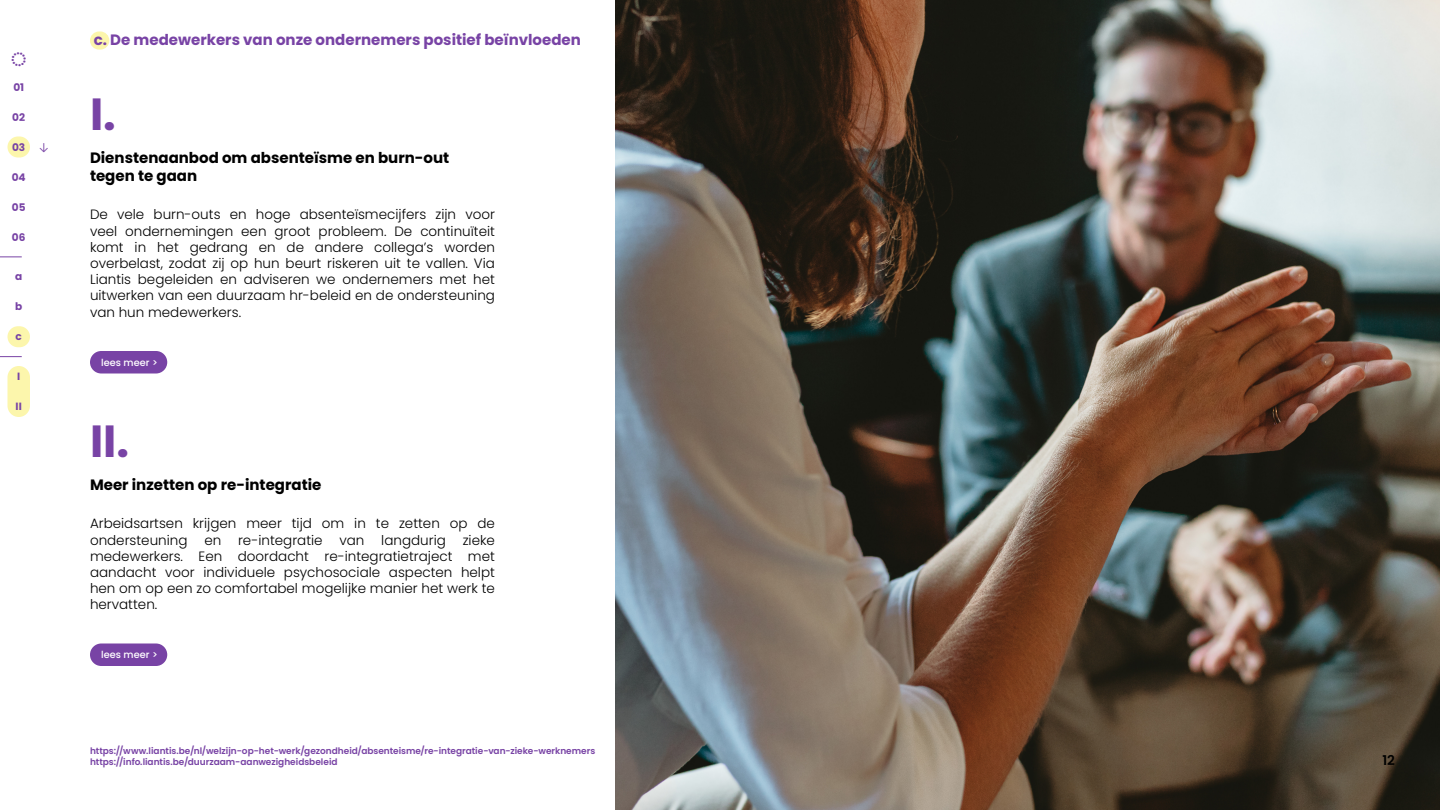
<style>
.page{position:relative;width:1440px;height:810px;background:#fff}
.page>*{position:absolute;margin:0;border:0;box-sizing:border-box;transform-origin:0 0}
.t1{font:700 45px "Poppins";color:#7843a5}
.t2{font:900 25.5px "Poppins";color:#7843a5}
.t3{font:700 15px/18px "Poppins";color:#000}
.t4{font:700 15px "Poppins";color:#7843a5}
.t5{font:300 13.5px/16.2px "Poppins";color:#000;text-align:justify}
.t6{font:600 13.5px "Poppins";color:#000}
.t7{font:11.25px "Calibri";color:#7843a5}
.t8{font:700 10.5px "Poppins";color:#7843a5}
.t9{font:500 9.75px "Poppins";color:#fff}
.t10{font:600 9px/10.8px "Poppins";letter-spacing:-.005em;color:#7843a5}
</style>
<div class="page">
<div style="left:90px;top:32px;width:19px;height:18px;background:#fcf6ac;border-radius:9px"></div>
<img style="left:615px;top:0;width:825px;height:810px">
<div style="left:90px;top:351px;width:77px;height:23px;background:#7843a5;border-radius:11px"></div>
<div style="left:90px;top:644px;width:77px;height:22px;background:#7843a5;border-radius:11px"></div>
<div style="left:8px;top:366px;width:22px;height:51px;background:#fcf6ac;border-radius:11px"></div>
<div style="left:8px;top:326px;width:22px;height:21px;background:#fcf6ac;border-radius:10px"></div>
<svg style="left:0;top:356px;width:22px;height:1px"></svg>
<div style="left:8px;top:136px;width:22px;height:22px;background:#fcf6ac;border-radius:10px"></div>
<svg style="left:0;top:256px;width:22px;height:1px"></svg>
<h2 class="t2" style="left:10px;top:42px;width:18px">◌</h2>
<p class="t8" style="left:13px;top:81px;width:12px">01</p>
<p class="t8" style="left:12px;top:111px;width:14px">02</p>
<p class="t8" style="left:12px;top:141px;width:15px">03</p>
<p class="t8" style="left:12px;top:171px;width:15px">04</p>
<p class="t8" style="left:12px;top:201px;width:15px">05</p>
<p class="t8" style="left:12px;top:231px;width:15px">06</p>
<p class="t8" style="left:15px;top:271px;width:9px">a</p>
<p class="t8" style="left:15px;top:301px;width:9px">b</p>
<p class="t8" style="left:16px;top:331px;width:8px">c</p>
<p class="t8" style="left:17px;top:370px;width:5px">I</p>
<p class="t8" style="left:16px;top:400px;width:8px">II</p>
<p class="t7" style="left:39px;top:139px;width:12px">↓</p>
<p class="t4" style="left:94px;top:31px;width:489px">c. De medewerkers van onze ondernemers positief beïnvloeden</p>
<h1 class="t1" style="left:90px;top:88px;width:27px">I.</h1>
<p class="t3" style="left:90px;top:149px;width:361px">Dienstenaanbod om absenteïsme en burn-out tegen te gaan</p>
<p class="t5" style="left:90px;top:207px;width:407px">De vele burn-outs en hoge absenteïsmecijfers zijn voor veel ondernemingen een groot probleem. De continuïteit komt in het gedrang en de andere collega’s worden overbelast, zodat zij op hun beurt riskeren uit te vallen. Via Liantis begeleiden en adviseren we ondernemers met het uitwerken van een duurzaam hr-beleid en de ondersteuning van hun medewerkers.</p>
<p class="t9" style="left:101px;top:357px;width:58px">lees meer &gt;</p>
<h1 class="t1" style="left:90px;top:415px;width:41px">II.</h1>
<p class="t3" style="left:90px;top:476px;width:233px">Meer inzetten op re-integratie</p>
<p class="t5" style="left:90px;top:516px;width:407px">Arbeidsartsen krijgen meer tijd om in te zetten op de ondersteuning en re-integratie van langdurig zieke medewerkers. Een doordacht re-integratietraject met aandacht voor individuele psychosociale aspecten helpt hen om op een zo comfortabel mogelijke manier het werk te hervatten.</p>
<p class="t9" style="left:101px;top:649px;width:58px">lees meer &gt;</p>
<p class="t10" style="left:90px;top:746px;width:507px">https://www.liantis.be/nl/welzijn-op-het-werk/gezondheid/absenteisme/re-integratie-van-zieke-werknemers https://info.liantis.be/duurzaam-aanwezigheidsbeleid</p>
<p class="t6" style="left:1382px;top:752px;width:14px">12</p>
</div>
